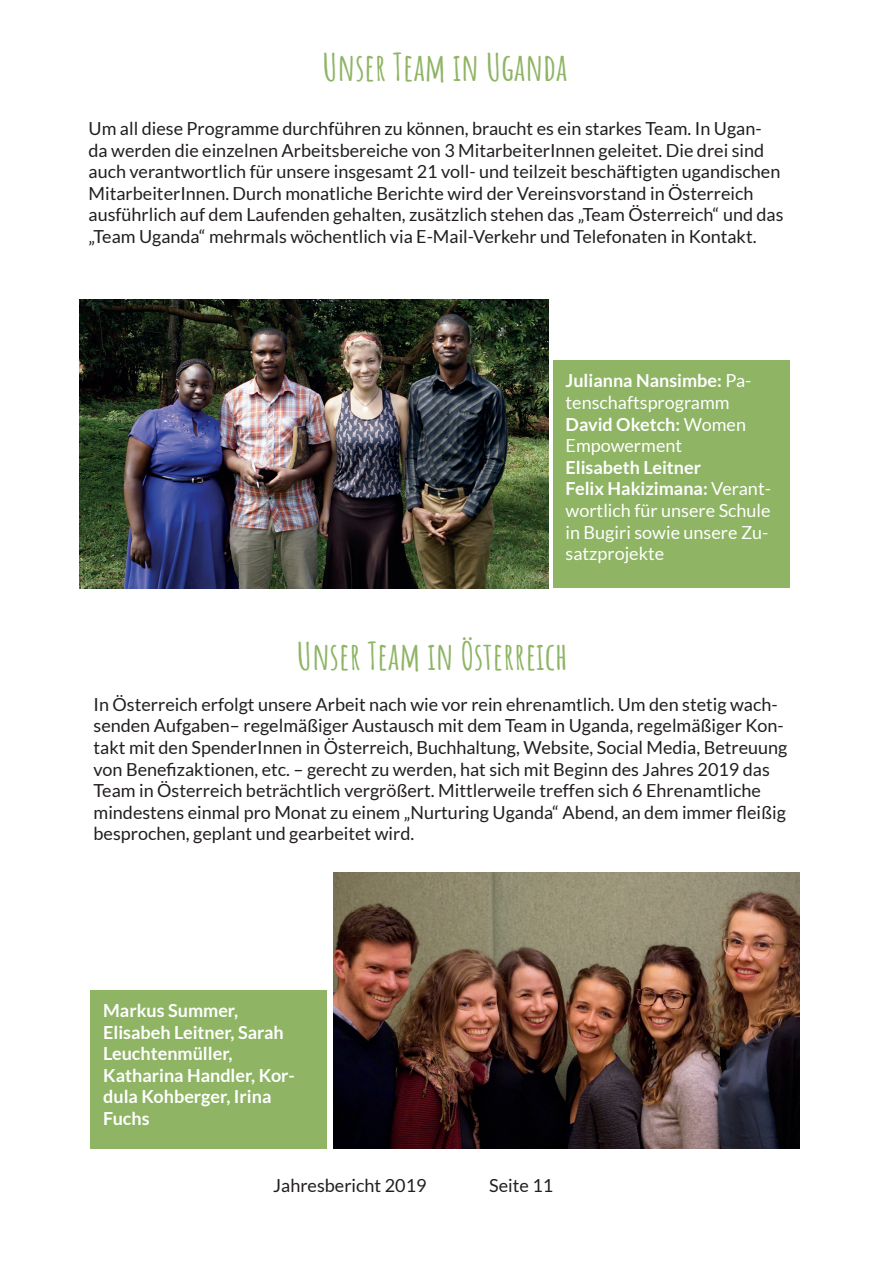
<style>
.page{position:relative;width:893px;height:1263px;background:#fff}
.page>*{position:absolute;margin:0;border:0;box-sizing:border-box;transform-origin:0 0}
.t1{font:700 37.5px "Amatic SC";color:#8eb464}
.t2{font:18px/21.6px "Lato";color:#231f20}
.t3{font:18px/21.6px "Lato";color:#fff}
.t4{font:700 18px/21.6px "Lato";color:#fff}
.s1{font-weight:700}
</style>
<div class="page">
<img style="left:80px;top:300px;width:469px;height:289px">
<img style="left:333px;top:872px;width:466px;height:276px">
<div style="left:553px;top:360px;width:236px;height:228px;background:#8eb464"></div>
<div style="left:90px;top:990px;width:237px;height:158px;background:#8eb464"></div>
<h1 class="t1" style="left:322px;top:38px;width:247px">Unser Team in Uganda</h1>
<p class="t2" style="left:89px;top:118px;width:696px">Um all diese Programme durchführen zu können, braucht es ein starkes Team. In Ugan&shy;da werden die einzelnen Arbeitsbereiche von 3 MitarbeiterInnen geleitet. Die drei sind auch verantwortlich für unsere insgesamt 21 voll- und teilzeit beschäftigten ugandischen MitarbeiterInnen. Durch monatliche Berichte wird der Vereinsvorstand in Österreich ausführlich auf dem Laufenden gehalten, zusätzlich stehen das „Team Österreich“ und das „Team Uganda“ mehrmals wöchentlich via E-Mail-Verkehr und Telefonaten in Kontakt.</p>
<p class="t3" style="left:566px;top:370px;width:187px"><span class="s1">Julianna Nansimbe:</span> Pa&shy;tenschaftsprogramm<br><span class="s1">David Oketch:</span> Women<br>Empowerment</p>
<p class="t3" style="left:566px;top:456px;width:207px"><span class="s1">Elisabeth Leitner<br>Felix Hakizimana:</span> Verant&shy;wortlich für unsere Schule in Bugiri sowie unsere Zu&shy;satzprojekte</p>
<h1 class="t1" style="left:297px;top:627px;width:272px">Unser Team in Österreich</h1>
<p class="t2" style="left:94px;top:693px;width:695px">In Österreich erfolgt unsere Arbeit nach wie vor rein ehrenamtlich. Um den stetig wach&shy;senden Aufgaben– regelmäßiger Austausch mit dem Team in Uganda, regelmäßiger Kon&shy;takt mit den SpenderInnen in Österreich, Buchhaltung, Website, Social Media, Betreuung von Benefizaktionen, etc. – gerecht zu werden, hat sich mit Beginn des Jahres 2019 das Team in Österreich beträchtlich vergrößert. Mittlerweile treffen sich 6 Ehrenamtliche mindestens einmal pro Monat zu einem „Nurturing Uganda“ Abend, an dem immer fleißig besprochen, geplant und gearbeitet wird.</p>
<p class="t4" style="left:103px;top:999px;width:193px">Markus Summer,<br>Elisabeh Leitner, Sarah<br>Leuchtenmüller,<br>Katharina Handler, Kor&shy;dula Kohberger, Irina<br>Fuchs</p>
<p class="t2" style="left:273px;top:1175px;width:155px">Jahresbericht 2019</p>
<p class="t2" style="left:489px;top:1175px;width:66px">Seite 11</p>
</div>
